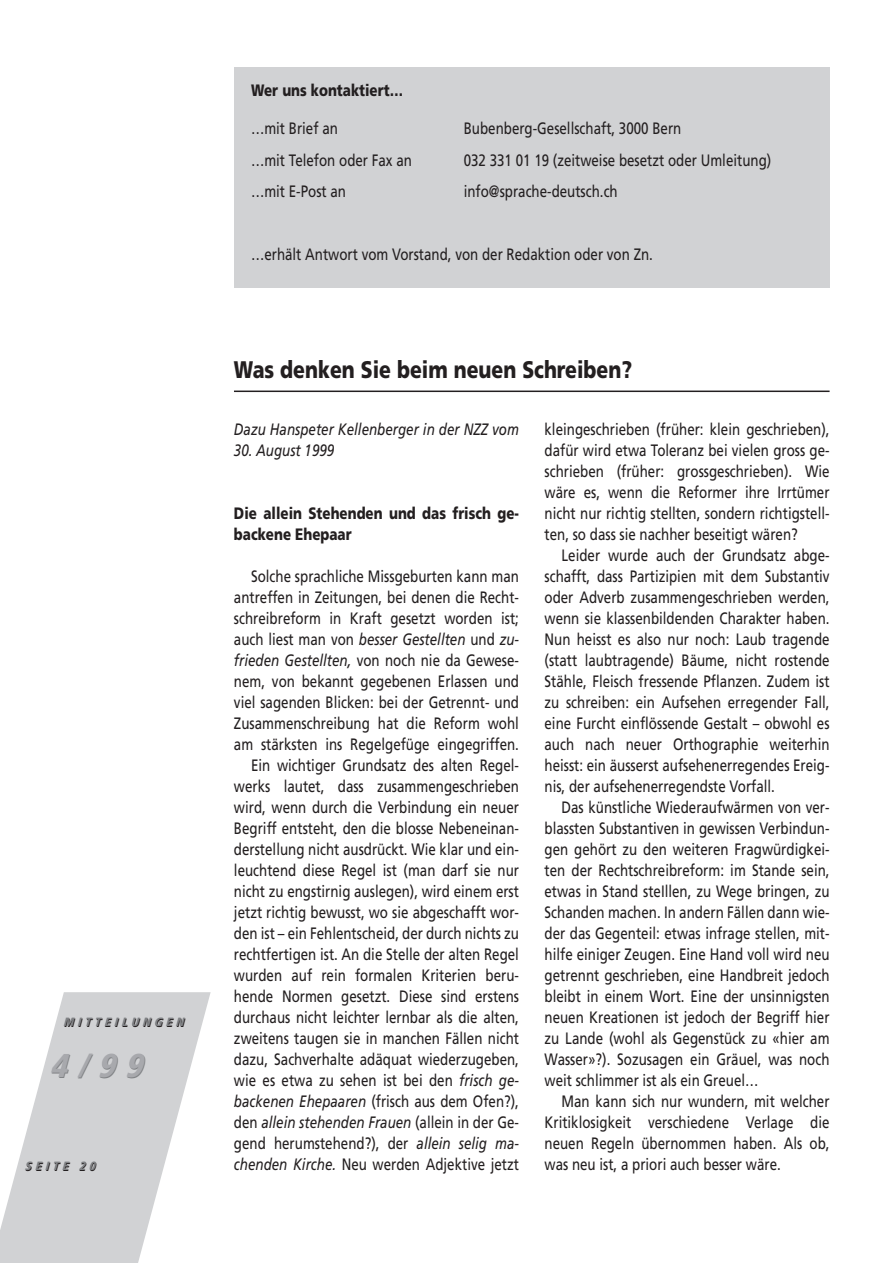
<style>
.page{position:relative;width:893px;height:1263px;background:#fff}
.page>*{position:absolute;margin:0;border:0;box-sizing:border-box;transform-origin:0 0}
.t1{font:italic 900 condensed 33px "Frutiger";color:#808285}
.t2{font:900 24px "Frutiger";color:#231f20;scale:.81 1}
.t3{font:16.5px/21px "Frutiger";color:#231f20;text-align:justify;scale:.81 1}
.t4{font:900 16.5px/21px "Frutiger";color:#231f20;scale:.81 1}
.t5{font:italic 16.5px "Frutiger";color:#231f20;scale:.81 1}
.t6{font:italic 900 condensed 12px "Frutiger";color:#231f20}
.s1{font-style:italic}
</style>
<div class="page">
<svg style="left:0;top:992px;width:211px;height:271px;fill:#d1d2d4"></svg>
<hr style="left:234px;top:391px;width:595px;height:1px;background:#231f20">
<div style="left:234px;top:67px;width:595px;height:220px;background:#d1d2d4"></div>
<p class="t6" style="left:64px;top:1018px;width:125px">MITTEILUNGEN</p>
<h1 class="t1" style="left:50px;top:1053px;width:102px">4/99</h1>
<p class="t6" style="left:25px;top:1162px;width:75px">SEITE 20</p>
<p class="t4" style="left:251px;top:81px;width:189px">Wer uns kontaktiert…</p>
<p class="t3" style="left:251px;top:119px;width:109px">…mit Brief an</p>
<p class="t3" style="left:463px;top:119px;width:270px">Bubenberg-Gesellschaft, 3000 Bern</p>
<p class="t3" style="left:251px;top:151px;width:200px">…mit Telefon oder Fax an</p>
<p class="t3" style="left:463px;top:151px;width:381px">032 331 01 19 (zeitweise besetzt oder Umleitung)</p>
<p class="t3" style="left:251px;top:182px;width:119px">…mit E-Post an</p>
<p class="t3" style="left:463px;top:182px;width:192px">info@sprache-deutsch.ch</p>
<p class="t3" style="left:251px;top:245px;width:498px">…erhält Antwort vom Vorstand, von der Redaktion oder von Zn.</p>
<h2 class="t2" style="left:234px;top:360px;width:493px">Was denken Sie beim neuen Schreiben?</h2>
<p class="t5" style="left:234px;top:423px;width:353px">Dazu Hanspeter Kellenberger in der NZZ vom</p>
<p class="t5" style="left:234px;top:444px;width:125px">30. August 1999</p>
<p class="t4" style="left:234px;top:504px;width:353px">Die allein Stehenden und das frisch ge&shy;backene Ehepaar</p>
<p class="t3" style="left:234px;top:567px;width:353px;text-align:right">Solche sprachliche Missgeburten kann man antreffen in Zeitungen, bei denen die Recht&shy;schreibreform in Kraft gesetzt worden ist; auch liest man von <span class="s1">besser Gestellten</span> und <span class="s1">zu&shy;frieden Gestellten,</span> von noch nie da Gewese&shy;nem, von bekannt gegebenen Erlassen und viel sagenden Blicken: bei der Getrennt- und Zusammenschreibung hat die Reform wohl am stärksten ins Regelgefüge eingegriffen.<br>Ein wichtiger Grundsatz des alten Regel&shy;werks lautet, dass zusammengeschrieben wird, wenn durch die Verbindung ein neuer Begriff entsteht, den die blosse Nebeneinan&shy;derstellung nicht ausdrückt. Wie klar und ein&shy;leuchtend diese Regel ist (man darf sie nur nicht zu engstirnig auslegen), wird einem erst jetzt richtig bewusst, wo sie abgeschafft wor&shy;den ist – ein Fehlentscheid, der durch nichts zu rechtfertigen ist. An die Stelle der alten Regel wurden auf rein formalen Kriterien beru&shy;hende Normen gesetzt. Diese sind erstens durchaus nicht leichter lernbar als die alten, zweitens taugen sie in manchen FälIen nicht dazu, Sachverhalte adäquat wiederzugeben, wie es etwa zu sehen ist bei den <span class="s1">frisch ge&shy;backenen Ehepaaren</span> (frisch aus dem Ofen?), den <span class="s1">allein stehenden Frauen</span> (allein in der Ge&shy;gend herumstehend?), der <span class="s1">allein selig ma&shy;chenden Kirche.</span> Neu werden Adjektive jetzt</p>
<p class="t3" style="left:544px;top:420px;width:353px">kleingeschrieben (früher: klein geschrieben), dafür wird etwa Toleranz bei vielen gross ge&shy;schrieben (früher: grossgeschrieben). Wie wäre es, wenn die Reformer ihre Irrtümer nicht nur richtig stellten, sondern richtigstell&shy;ten, so dass sie nachher beseitigt wären?</p>
<p class="t3" style="left:544px;top:546px;width:353px;text-indent:17px">Leider wurde auch der Grundsatz abge&shy;schafft, dass Partizipien mit dem Substantiv oder Adverb zusammengeschrieben werden, wenn sie klassenbildenden Charakter haben.<br>Nun heisst es also nur noch: Laub tragende (statt laubtragende) Bäume, nicht rostende Stähle, Fleisch fressende Pflanzen. Zudem ist zu schreiben: ein Aufsehen erregender Fall, eine Furcht einflössende Gestalt – obwohl es auch nach neuer Orthographie weiterhin heisst: ein äusserst aufsehenerregendes Ereig&shy;nis, der aufsehenerregendste Vorfall.</p>
<p class="t3" style="left:544px;top:798px;width:353px;text-indent:17px">Das künstliche Wiederaufwärmen von ver&shy;blassten Substantiven in gewissen Verbindun&shy;gen gehört zu den weiteren Fragwürdigkei&shy;ten der Rechtschreibreform: im Stande sein, etwas in Stand steIllen, zu Wege bringen, zu Schanden machen. In andern Fällen dann wie&shy;der das Gegenteil: etwas infrage stellen, mit&shy;hilfe einiger Zeugen. Eine Hand voll wird neu getrennt geschrieben, eine Handbreit jedoch bleibt in einem Wort. Eine der unsinnigsten neuen Kreationen ist jedoch der Begriff hier zu Lande (wohl als Gegenstück zu «hier am Wasser»?). Sozusagen ein Gräuel, was noch weit schlimmer ist als ein Greuel…</p>
<p class="t3" style="left:544px;top:1092px;width:353px;text-indent:17px">Man kann sich nur wundern, mit welcher Kritiklosigkeit verschiedene Verlage die neuen Regeln übernommen haben. Als ob, was neu ist, a priori auch besser wäre.</p>
</div>
